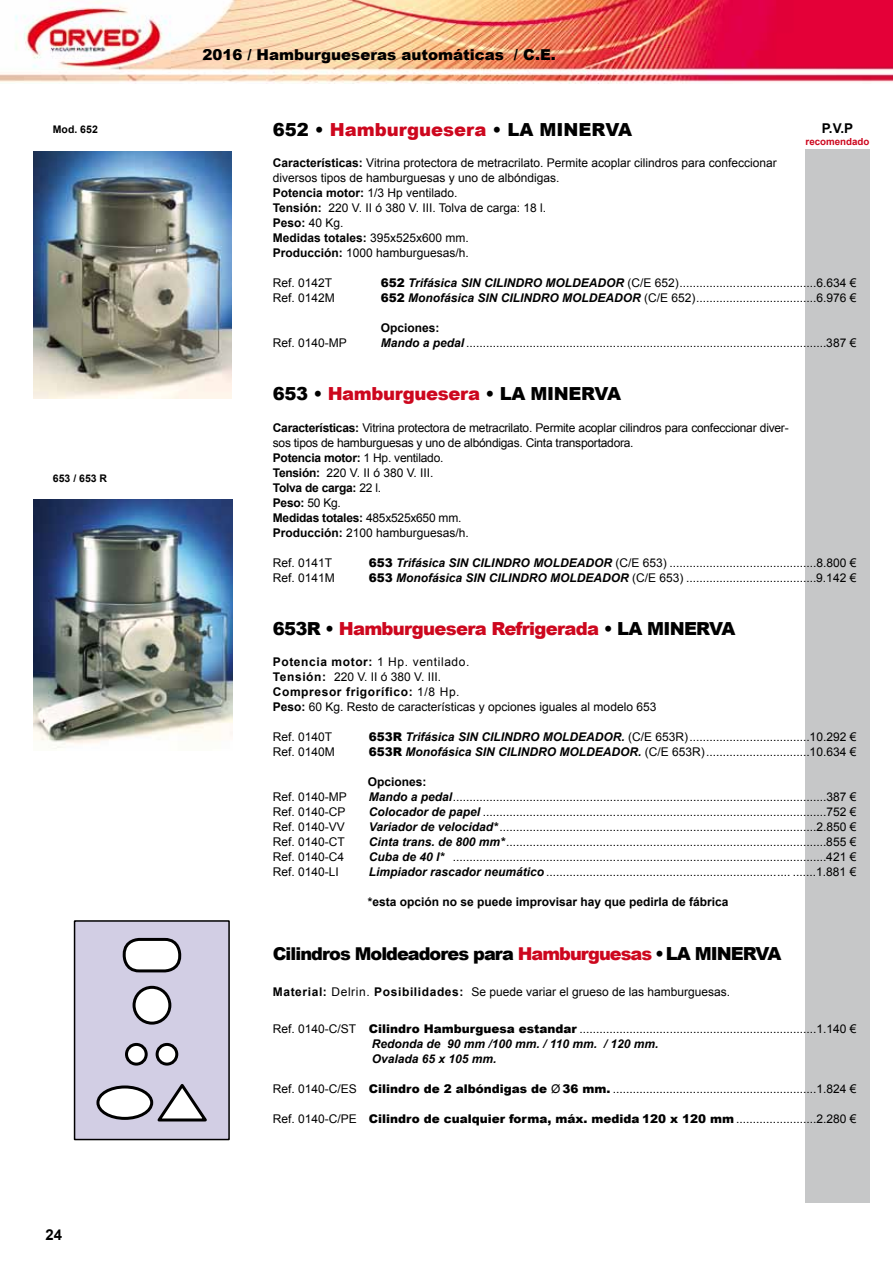
<style>
.page{position:relative;width:893px;height:1263px;background:#fff}
.page>*{position:absolute;margin:0;border:0;box-sizing:border-box;transform-origin:0 0}
.t1{font:900 18px "Arial";letter-spacing:-.01em;color:#000}
.t2{font:900 18px "Arial";letter-spacing:-.04em;color:#cd071e}
.t3{font:900 17.7px "Arial";letter-spacing:-.055em;color:#000}
.t4{font:900 15px "Arial";color:#000}
.t5{font:700 15px "Arial";color:#000}
.t6{font:700 13.5px "Arial";color:#000}
.t7{font:12px/15px "Arial";color:#000}
.t8{font:12px/15px "Arial";letter-spacing:-.02em;color:#000}
.t9{font:900 12px "Arial";color:#000}
.t10{font:700 12px "Arial";color:#000}
.t11{font:700 10.5px "Arial";color:#000}
.t12{font:700 9.75px "Arial";color:#cd071e}
.s1{color:#cd071e}
.s2{font-weight:700}
.s3{font-weight:900}
.s4{font-weight:700;font-style:italic}
.s5{color:#000}
.s6{font-size:18px}
.s7{font-weight:400}
</style>
<div class="page">
<img style="left:0;top:0;width:893px;height:83px">
<div style="left:805px;top:149px;width:64px;height:1054px;background:#c6c7c8"></div>
<img style="left:33px;top:152px;width:198px;height:246px">
<img style="left:33px;top:500px;width:200px;height:249px">
<div style="left:75px;top:921px;width:154px;height:218px;background:#d2cee4"></div>
<div style="left:74px;top:920px;width:156px;height:220px;border:2px solid #000"></div>
<div style="left:157px;top:1044px;width:20px;height:20px;background:#fff;border-radius:50%"></div>
<div style="left:156px;top:1043px;width:22px;height:22px;border:3px solid #000;border-radius:50%"></div>
<div style="left:127px;top:1044px;width:19px;height:20px;background:#fff;border-radius:50%"></div>
<div style="left:125px;top:1043px;width:23px;height:22px;border:3px solid #000;border-radius:50%"></div>
<div style="left:134px;top:987px;width:36px;height:36px;background:#fff;border-radius:50%"></div>
<div style="left:133px;top:986px;width:38px;height:39px;border:3px solid #000;border-radius:50%"></div>
<div style="left:124px;top:939px;width:56px;height:32px;background:#fff;border-radius:15px"></div>
<div style="left:123px;top:938px;width:58px;height:34px;border:3px solid #000;border-radius:15px"></div>
<div style="left:98px;top:1087px;width:54px;height:31px;background:#fff;border-radius:50%"></div>
<div style="left:96px;top:1085px;width:57px;height:35px;border:3px solid #000;border-radius:50%"></div>
<svg style="left:153px;top:1084px;width:54px;height:38px"></svg>
<p class="t11" style="left:53px;top:123px;width:46px">Mod. 652</p>
<p class="t11" style="left:53px;top:471px;width:56px">653 / 653 R</p>
<p class="t5" style="left:46px;top:1224px;width:18px">24</p>
<p class="t4" style="left:202px;top:44px;width:355px">2016 / Hamburgueseras automáticas / C.E.</p>
<h1 class="t1" style="left:273px;top:116px;width:361px">652 • <span class="s1">Hamburguesera</span> • LA MINERVA</h1>
<p class="t7" style="left:273px;top:155px;width:505px"><span class="s2">Características:</span> Vitrina protectora de metracrilato. Permite acoplar cilindros para confeccionar diversos tipos de hamburguesas y uno de albóndigas.<br><span class="s2">Potencia motor:</span> 1/3 Hp ventilado.<br><span class="s2">Tensión:</span> 220 V. II ó 380 V. III. Tolva de carga: 18 l.<br><span class="s2">Peso:</span> 40 Kg.<br><span class="s2">Medidas totales:</span> 395x525x600 mm.<br><span class="s2">Producción:</span> 1000 hamburguesas/h.</p>
<p class="t7" style="left:273px;top:275px;width:61px">Ref. 0142T</p>
<p class="t7" style="left:381px;top:275px;width:477px"><span class="s3">652</span> <span class="s4">Trifásica SIN CILINDRO MOLDEADOR</span> (C/E 652).........................................6.634 €</p>
<p class="t7" style="left:273px;top:290px;width:64px">Ref. 0142M</p>
<p class="t7" style="left:381px;top:290px;width:477px"><span class="s3">652</span> <span class="s4">Monofásica SIN CILINDRO MOLDEADOR</span> (C/E 652)....................................6.976 €</p>
<p class="t10" style="left:381px;top:320px;width:60px">Opciones:</p>
<p class="t7" style="left:273px;top:335px;width:76px">Ref. 0140-MP</p>
<p class="t7" style="left:381px;top:335px;width:477px"><span class="s4">Mando a pedal</span> ............................................................................................................387 €</p>
<h1 class="t1" style="left:273px;top:381px;width:350px">653 • <span class="s1">Hamburguesera</span> • LA MINERVA</h1>
<p class="t8" style="left:273px;top:420px;width:517px"><span class="s2">Características:</span> Vitrina protectora de metracrilato. Permite acoplar cilindros para confeccionar diver&shy;sos tipos de hamburguesas y uno de albóndigas. Cinta transportadora.<br><span class="s2">Potencia motor:</span> 1 Hp. ventilado.<br><span class="s2">Tensión:</span> 220 V. II ó 380 V. III.<br><span class="s2">Tolva de carga:</span> 22 l.<br><span class="s2">Peso:</span> 50 Kg.<br><span class="s2">Medidas totales:</span> 485x525x650 mm.<br><span class="s2">Producción:</span> 2100 hamburguesas/h.</p>
<p class="t7" style="left:273px;top:555px;width:61px">Ref. 0141T</p>
<p class="t7" style="left:369px;top:555px;width:489px"><span class="s3">653</span> <span class="s4">Trifásica SIN CILINDRO MOLDEADOR</span> (C/E 653) ............................................8.800 €</p>
<p class="t7" style="left:273px;top:570px;width:64px">Ref. 0141M</p>
<p class="t7" style="left:369px;top:570px;width:489px"><span class="s3">653</span> <span class="s4">Monofásica SIN CILINDRO MOLDEADOR</span> (C/E 653) .......................................9.142 €</p>
<h1 class="t2" style="left:273px;top:615px;width:464px"><span class="s5">653R •</span> Hamburguesera Refrigerada <span class="s5">• LA MINERVA</span></h1>
<p class="t7" style="left:273px;top:655px;width:385px"><span class="s2">Potencia motor:</span> 1 Hp. ventilado.<br><span class="s2">Tensión:</span> 220 V. II ó 380 V. III.<br><span class="s2">Compresor frigorífico:</span> 1/8 Hp.<br><span class="s2">Peso:</span> 60 Kg. Resto de características y opciones iguales al modelo 653</p>
<p class="t7" style="left:273px;top:730px;width:61px">Ref. 0140T</p>
<p class="t7" style="left:369px;top:730px;width:489px"><span class="s3">653R</span> <span class="s4">Trifásica SIN CILINDRO MOLDEADOR.</span> (C/E 653R)....................................10.292 €</p>
<p class="t7" style="left:273px;top:745px;width:64px">Ref. 0140M</p>
<p class="t7" style="left:369px;top:745px;width:489px"><span class="s3">653R</span> <span class="s4">Monofásica SIN CILINDRO MOLDEADOR.</span> (C/E 653R)...............................10.634 €</p>
<p class="t10" style="left:368px;top:774px;width:60px">Opciones:</p>
<p class="t7" style="left:273px;top:790px;width:76px">Ref. 0140-MP</p>
<p class="t7" style="left:369px;top:790px;width:489px"><span class="s4">Mando a pedal</span>................................................................................................................387 €</p>
<p class="t7" style="left:273px;top:805px;width:74px">Ref. 0140-CP</p>
<p class="t7" style="left:369px;top:805px;width:489px"><span class="s4">Colocador de papel</span> .......................................................................................................752 €</p>
<p class="t7" style="left:273px;top:820px;width:74px">Ref. 0140-VV</p>
<p class="t7" style="left:369px;top:820px;width:489px"><span class="s4">Variador de velocidad*</span>...............................................................................................2.850 €</p>
<p class="t7" style="left:273px;top:835px;width:74px">Ref. 0140-CT</p>
<p class="t7" style="left:369px;top:835px;width:489px"><span class="s4">Cinta trans. de 800 mm*</span>................................................................................................855 €</p>
<p class="t7" style="left:273px;top:850px;width:73px">Ref. 0140-C4</p>
<p class="t7" style="left:369px;top:850px;width:489px"><span class="s4">Cuba de 40 l*</span> ................................................................................................................421 €</p>
<p class="t7" style="left:273px;top:865px;width:68px">Ref. 0140-LI</p>
<p class="t7" style="left:369px;top:865px;width:489px"><span class="s4">Limpiador rascador neumático</span> ......................................................................... .......1.881 €</p>
<p class="t10" style="left:368px;top:894px;width:362px">*esta opción no se puede improvisar hay que pedirla de fábrica</p>
<h2 class="t3" style="left:273px;top:940px;width:510px">Cilindros Moldeadores para <span class="s1">Hamburguesas</span> <span class="s6">• LA MINERVA</span></h2>
<p class="t7" style="left:273px;top:984px;width:459px"><span class="s2">Material:</span> Delrin. <span class="s2">Posibilidades:</span> Se puede variar el grueso de las hamburguesas.</p>
<p class="t7" style="left:372px;top:1021px;width:486px;text-indent:-99px">Ref. 0140-C/ST <span class="s3">Cilindro Hamburguesa estandar</span> .......................................................................1.140 €<br><span class="s4">Redonda de 90 mm /100 mm. / 110 mm. / 120 mm.<br>Ovalada 65 x 105 mm.</span></p>
<p class="t7" style="left:273px;top:1081px;width:585px">Ref. 0140-C/ES <span class="s3">Cilindro de 2 albóndigas de</span> Ø <span class="s3">36 mm.</span> .............................................................1.824 €</p>
<p class="t9" style="left:273px;top:1110px;width:585px"><span class="s7">Ref. 0140-C/PE</span> Cilindro de cualquier forma, máx. medida 120 x 120 mm <span class="s7">........................2.280 €</span></p>
<p class="t6" style="left:822px;top:119px;width:33px">P.V.P</p>
<p class="t12" style="left:806px;top:135px;width:65px">recomendado</p>
</div>
